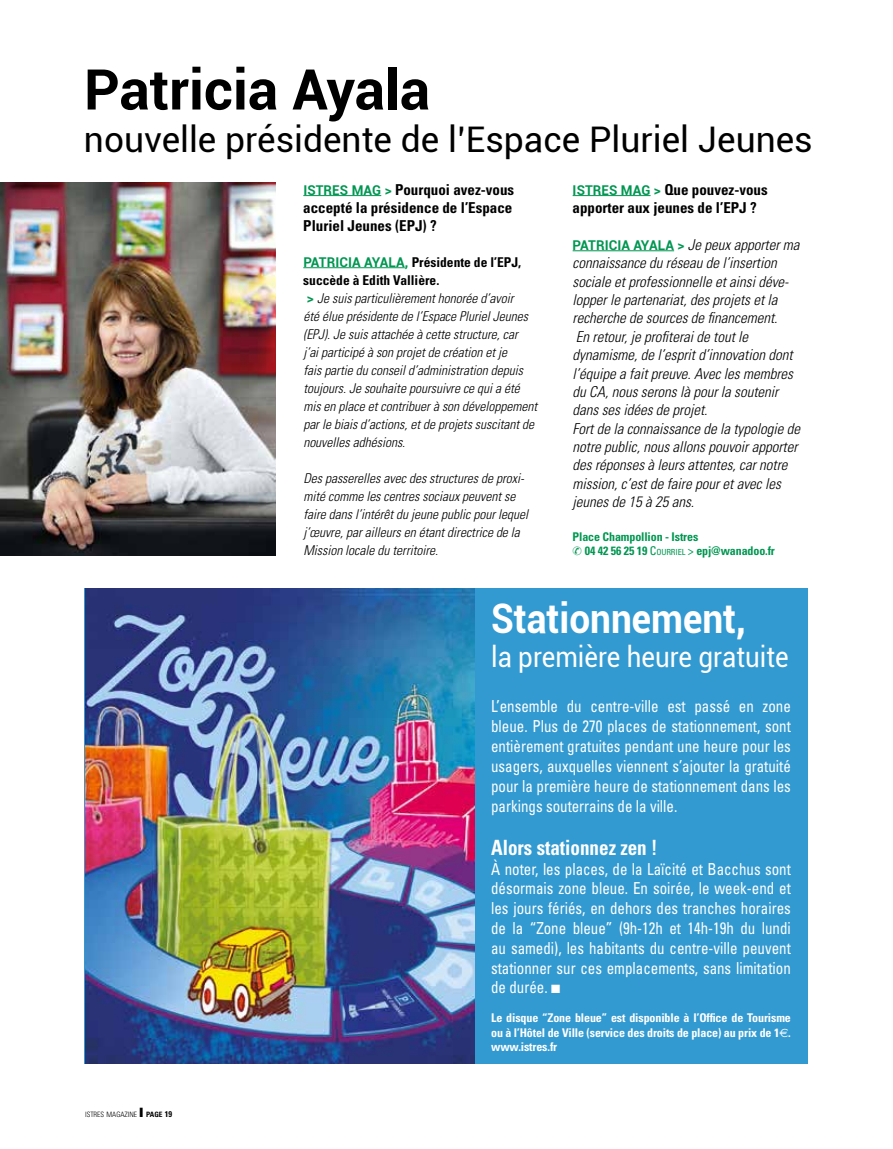
<style>
.page{position:relative;width:893px;height:1149px;background:#fff}
.page>*{position:absolute;margin:0;border:0;box-sizing:border-box;transform-origin:0 0}
.t1{font:700 56.1px "Roboto";color:#000}
.t2{font:700 40.65px "Roboto";color:#fff;scale:.91 1}
.t3{font:35.25px "Roboto";color:#000}
.t4{font:28.5px "Roboto";color:#fff;scale:.91 1}
.t5{font:700 condensed 21px "Univers";color:#fff;scale:.91 1}
.t6{font:condensed 16.5px/19.8px "Univers";color:#fff;text-align:justify;scale:.91 1}
.t7{font:italic 300 condensed 15px/18.3px "Univers";color:#000}
.t8{font:700 condensed 15px/18px "Univers";color:#000;text-align:justify}
.t9{font:italic 300 condensed 13.5px/18px "Univers";color:#000}
.t10{font:700 condensed 12px/14.4px "Univers";letter-spacing:-.01em;color:#fff;text-align:justify}
.t11{font:700 condensed 12px/14.9px "Univers";letter-spacing:-.01em;color:#009651}
.t12{font:300 condensed 7.35px "Univers";color:#000}
.s1{font-family:"Roboto";font-stretch:normal;font-size:13.5px;color:#009651}
.s2{font-family:"Roboto";font-weight:700;font-style:normal;font-stretch:normal;color:#009651}
.s3{font-weight:700;font-style:normal}
.s4{font-family:"Roboto";font-weight:700;font-style:normal;font-stretch:normal;font-size:13.5px;color:#009651}
.s5{font-weight:400}
.s6{font-weight:400;font-size:8.4px}
.s7{font-weight:700}
.s8{font-weight:700;font-size:8.25px}
.s9{font-family:"Euro Sans";font-weight:400;font-stretch:normal}
</style>
<div class="page">
<div style="left:84px;top:588px;width:724px;height:475px;background:#339ad1"></div>
<img style="left:0;top:183px;width:276px;height:372px">
<hr style="left:303px;top:195px;width:78px;height:1px;background:#009651">
<hr style="left:303px;top:267px;width:102px;height:1px;background:#009651">
<hr style="left:573px;top:195px;width:78px;height:1px;background:#009651">
<hr style="left:573px;top:250px;width:101px;height:1px;background:#009651">
<img style="left:85px;top:588px;width:389px;height:475px">
<h1 class="t1" style="left:84px;top:50px;width:348px">Patricia Ayala</h1>
<h3 class="t3" style="left:84px;top:115px;width:730px">nouvelle présidente de l’Espace Pluriel Jeunes</h3>
<p class="t8" style="left:303px;top:180px;width:212px"><span class="s1">ISTRES MAG &gt;</span> Pourquoi avez-vous accepté la présidence de l’Espace Pluriel Jeunes (EPJ) ?</p>
<p class="t9" style="left:303px;top:253px;width:235px"><span class="s2">PATRICIA AYALA,</span> <span class="s3">Présidente de l’EPJ, succède à Edith Vallière.<br></span><span class="s2">&gt;</span> Je suis particulièrement honorée d’avoir<br>été élue présidente de l’Espace Pluriel Jeunes (EPJ). Je suis attachée à cette structure, car<br>j’ai participé à son projet de création et je<br>fais partie du conseil d’administration depuis toujours. Je souhaite poursuivre ce qui a été mis en place et contribuer à son développement par le biais d’actions, et de projets suscitant de nouvelles adhésions.</p>
<p class="t9" style="left:303px;top:469px;width:226px">Des passerelles avec des structures de proxi&shy;mité comme les centres sociaux peuvent se faire dans l’intérêt du jeune public pour lequel j’œuvre, par ailleurs en étant directrice de la Mission locale du territoire.</p>
<p class="t8" style="left:573px;top:180px;width:197px"><span class="s1">ISTRES MAG &gt;</span> Que pouvez-vous apporter aux jeunes de l’EPJ ?</p>
<p class="t7" style="left:573px;top:235px;width:229px"><span class="s4">PATRICIA AYALA &gt;</span> Je peux apporter ma connaissance du réseau de l’insertion sociale et professionnelle et ainsi déve&shy;lopper le partenariat, des projets et la recherche de sources de financement.<br>En retour, je profiterai de tout le dynamisme, de l’esprit d’innovation dont l’équipe a fait preuve. Avec les membres du CA, nous serons là pour la soutenir dans ses idées de projet.<br>Fort de la connaissance de la typologie de notre public, nous allons pouvoir apporter des réponses à leurs attentes, car notre mission, c’est de faire pour et avec les jeunes de 15 à 25 ans.</p>
<p class="t11" style="left:573px;top:528px;width:204px">Place Champollion - Istres<br>✆ 04 42 56 25 19 <span class="s5">C</span> <span class="s6">OURRIEL</span> <span class="s5">&gt;</span> epj@wanadoo.fr</p>
<h2 class="t2" style="left:491px;top:589px;width:281px">Stationnement,</h2>
<h3 class="t4" style="left:491px;top:636px;width:328px">la première heure gratuite</h3>
<p class="t12" style="left:85px;top:1109px;width:89px">ISTRES MAGAZINE ❙ <span class="s7">page</span> <span class="s8">19</span></p>
<p class="t6" style="left:491px;top:696px;width:331px">L’ensemble du centre-ville est passé en zone bleue. Plus de 270 places de stationnement, sont entièrement gratuites pendant une heure pour les usagers, auxquelles viennent s’ajouter la gratuité pour la première heure de stationnement dans les parkings souterrains de la ville.</p>
<h3 class="t5" style="left:491px;top:834px;width:184px">Alors stationnez zen !</h3>
<p class="t6" style="left:491px;top:858px;width:331px">À noter, les places, de la Laïcité et Bacchus sont désormais zone bleue. En soirée, le week-end et les jours fériés, en dehors des tranches horaires de la “Zone bleue” (9h-12h et 14h-19h du lundi au samedi), les habitants du centre-ville peuvent stationner sur ces emplacements, sans limitation de durée. ■</p>
<p class="t10" style="left:491px;top:1010px;width:301px">Le disque “Zone bleue” est disponible à l’Office de Tourisme ou à l’Hôtel de Ville (service des droits de place) au prix de 1<span class="s9">€</span>. www.istres.fr</p>
</div>
